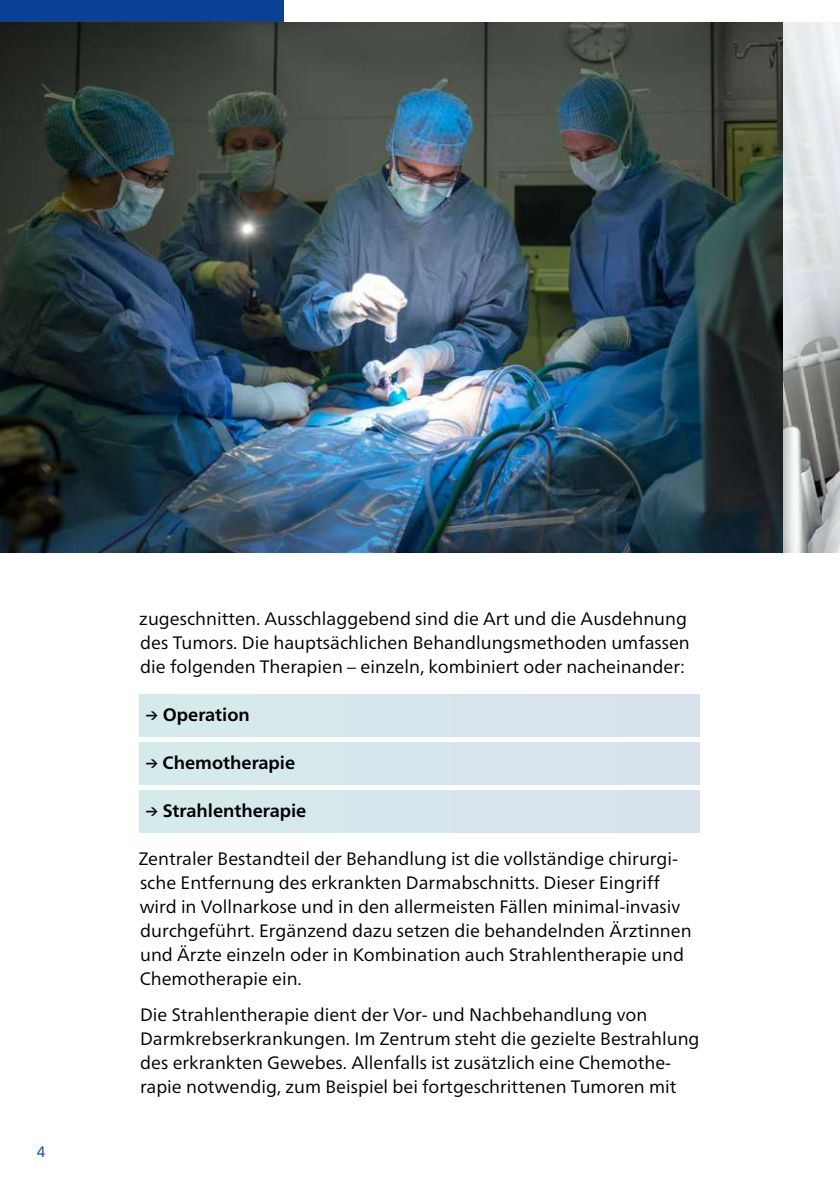
<style>
.page{position:relative;width:840px;height:1191px;background:#fff}
.page>*{position:absolute;margin:0;border:0;box-sizing:border-box;transform-origin:0 0}
.t1{font:18px/24px "Frutiger Neue W01";color:#000}
.t2{font:700 18px "Frutiger Neue W01";color:#000}
.t3{font:15px "Frutiger Neue W01";color:#0b4195}
.s1{font-family:"Frutiger Neue W01 Arrows";font-weight:400}
</style>
<div class="page">
<img style="left:0;top:22px;width:782px;height:530px">
<svg style="left:782px;top:22px;width:57px;height:530px;background:#c1c5c5"></svg>
<div style="left:140px;top:694px;width:559px;height:42px;background:#d7e5ec"></div>
<div style="left:140px;top:742px;width:559px;height:42px;background:#d7e5ec"></div>
<div style="left:140px;top:790px;width:559px;height:42px;background:#d7e5ec"></div>
<div style="left:0;top:0;width:283px;height:22px;background:#0b4195"></div>
<p class="t3" style="left:37px;top:1143px;width:10px">4</p>
<p class="t1" style="left:139px;top:606px;width:552px">zugeschnitten. Ausschlaggebend sind die Art und die Ausdehnung des Tumors. Die hauptsächlichen Behandlungsmethoden umfassen die folgenden Therapien – einzeln, kombiniert oder nacheinander:</p>
<p class="t2" style="left:145px;top:703px;width:106px"><span class="s1">L</span> Operation</p>
<p class="t2" style="left:145px;top:751px;width:152px"><span class="s1">L</span> Chemotherapie</p>
<p class="t2" style="left:145px;top:799px;width:163px"><span class="s1">L</span> Strahlentherapie</p>
<p class="t1" style="left:139px;top:846px;width:554px">Zentraler Bestandteil der Behandlung ist die vollständige chirurgi&shy;sche Entfernung des erkrankten Darmabschnitts. Dieser Eingriff wird in Vollnarkose und in den allermeisten Fällen minimal-invasiv durchgeführt. Ergänzend dazu setzen die behandelnden Ärztinnen und Ärzte einzeln oder in Kombination auch Strahlentherapie und Chemotherapie ein.</p>
<p class="t1" style="left:140px;top:1002px;width:560px">Die Strahlentherapie dient der Vor- und Nachbehandlung von Darmkrebserkrankungen. Im Zentrum steht die gezielte Bestrahlung des erkrankten Gewebes. Allenfalls ist zusätzlich eine Chemothe&shy;rapie notwendig, zum Beispiel bei fortgeschrittenen Tumoren mit</p>
</div>
